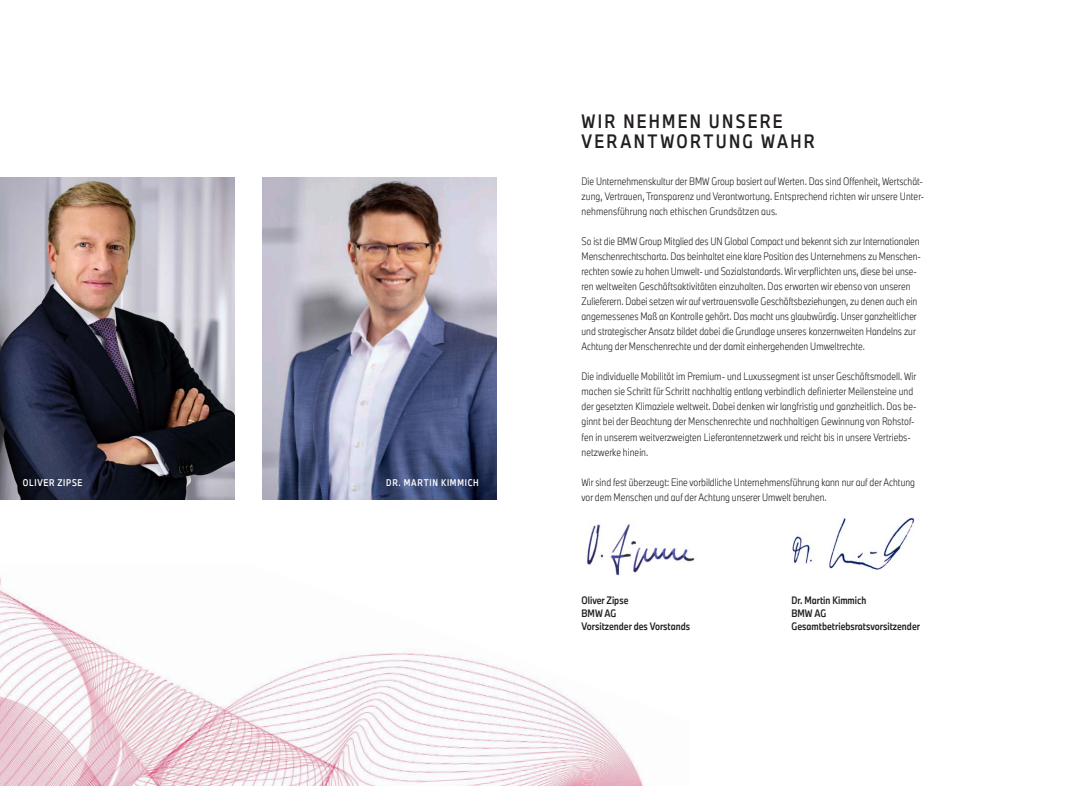
<style>
.page{position:relative;width:1078px;height:786px;background:#fff}
.page>*{position:absolute;margin:0;border:0;box-sizing:border-box;transform-origin:0 0}
.head_16_16_BOLD{font:500 18px/20px "BMW Group TN Condensed Pro TT";letter-spacing:.125em;color:#231f20}
.copy_10_12{font:300 10px/15px "BMW Group TN Condensed Pro TT";color:#231f20}
.copy_10_12-2{font:500 10px "BMW Group TN Condensed Pro TT";color:#231f20}
.copy_10_12-3{font:500 9px "BMW Group TN Condensed Pro TT";letter-spacing:.08em;color:#fff}
</style>
<div class="page">
<img style="left:587px;top:524px;width:108px;height:39px">
<img style="left:792px;top:517px;width:122px;height:52px">
<img style="left:0;top:563px;width:650px;height:222px">
<img style="left:0;top:178px;width:234px;height:321px">
<img style="left:262px;top:178px;width:234px;height:321px">
<p class="copy_10_12-3" style="left:23px;top:475px;width:61px">OLIVER ZIPSE</p>
<p class="copy_10_12-3" style="left:386px;top:475px;width:94px">DR. MARTIN KIMMICH</p>
<p class="head_16_16_BOLD" style="left:581px;top:110px;width:234px">WIR NEHMEN UNSERE<br>VERANTWORTUNG WAHR</p>
<p class="copy_10_12" style="left:581px;top:174px;width:344px">Die Unternehmenskultur der BMW Group basiert auf Werten. Das sind Offenheit, Wertschät&shy;zung, Vertrauen, Transparenz und Verantwortung. Entsprechend richten wir unsere Unter&shy;nehmensführung nach ethischen Grundsätzen aus.</p>
<p class="copy_10_12" style="left:581px;top:234px;width:341px">So ist die BMW Group Mitglied des UN Global Compact und bekennt sich zur Internationalen<br>Menschenrechtscharta. Das beinhaltet eine klare Position des Unternehmens zu Menschen&shy;rechten sowie zu hohen Umwelt- und Sozialstandards. Wir verpflichten uns, diese bei unse-</p>
<p class="copy_10_12" style="left:581px;top:279px;width:330px">ren weltweiten Geschäftsaktivitäten einzuhalten. Das erwarten wir ebenso von unseren</p>
<p class="copy_10_12" style="left:581px;top:294px;width:337px">Zulieferern. Dabei setzen wir auf vertrauensvolle Geschäftsbeziehungen, zu denen auch ein angemessenes Maß an Kontrolle gehört. Das macht uns glaubwürdig. Unser ganzheitlicher</p>
<p class="copy_10_12" style="left:581px;top:324px;width:336px">und strategischer Ansatz bildet dabei die Grundlage unseres konzernweiten Handelns zur<br>Achtung der Menschenrechte und der damit einhergehenden Umweltrechte.</p>
<p class="copy_10_12" style="left:581px;top:369px;width:336px">Die individuelle Mobilität im Premium- und Luxussegment ist unser Geschäftsmodell. Wir machen sie Schritt für Schritt nachhaltig entlang verbindlich definierter Meilensteine und</p>
<p class="copy_10_12" style="left:581px;top:399px;width:336px">der gesetzten Klimaziele weltweit. Dabei denken wir langfristig und ganzheitlich. Das be-</p>
<p class="copy_10_12" style="left:581px;top:414px;width:334px">ginnt bei der Beachtung der Menschenrechte und nachhaltigen Gewinnung von Rohstof-</p>
<p class="copy_10_12" style="left:581px;top:429px;width:331px">fen in unserem weitverzweigten Lieferantennetzwerk und reicht bis in unsere Vertriebs-</p>
<p class="copy_10_12" style="left:581px;top:444px;width:68px">netzwerke hinein.</p>
<p class="copy_10_12" style="left:581px;top:474px;width:335px">Wir sind fest überzeugt: Eine vorbildliche Unternehmensführung kann nur auf der Achtung vor dem Menschen und auf der Achtung unserer Umwelt beruhen.</p>
<p class="copy_10_12-2" style="left:581px;top:592px;width:48px">Oliver Zipse</p>
<p class="copy_10_12-2" style="left:791px;top:592px;width:76px">Dr. Martin Kimmich</p>
<p class="copy_10_12-2" style="left:581px;top:605px;width:36px">BMW AG</p>
<p class="copy_10_12-2" style="left:791px;top:605px;width:36px">BMW AG</p>
<p class="copy_10_12-2" style="left:581px;top:618px;width:110px">Vorsitzender des Vorstands</p>
<p class="copy_10_12-2" style="left:791px;top:618px;width:130px">Gesamtbetriebsratsvorsitzender</p>
</div>
